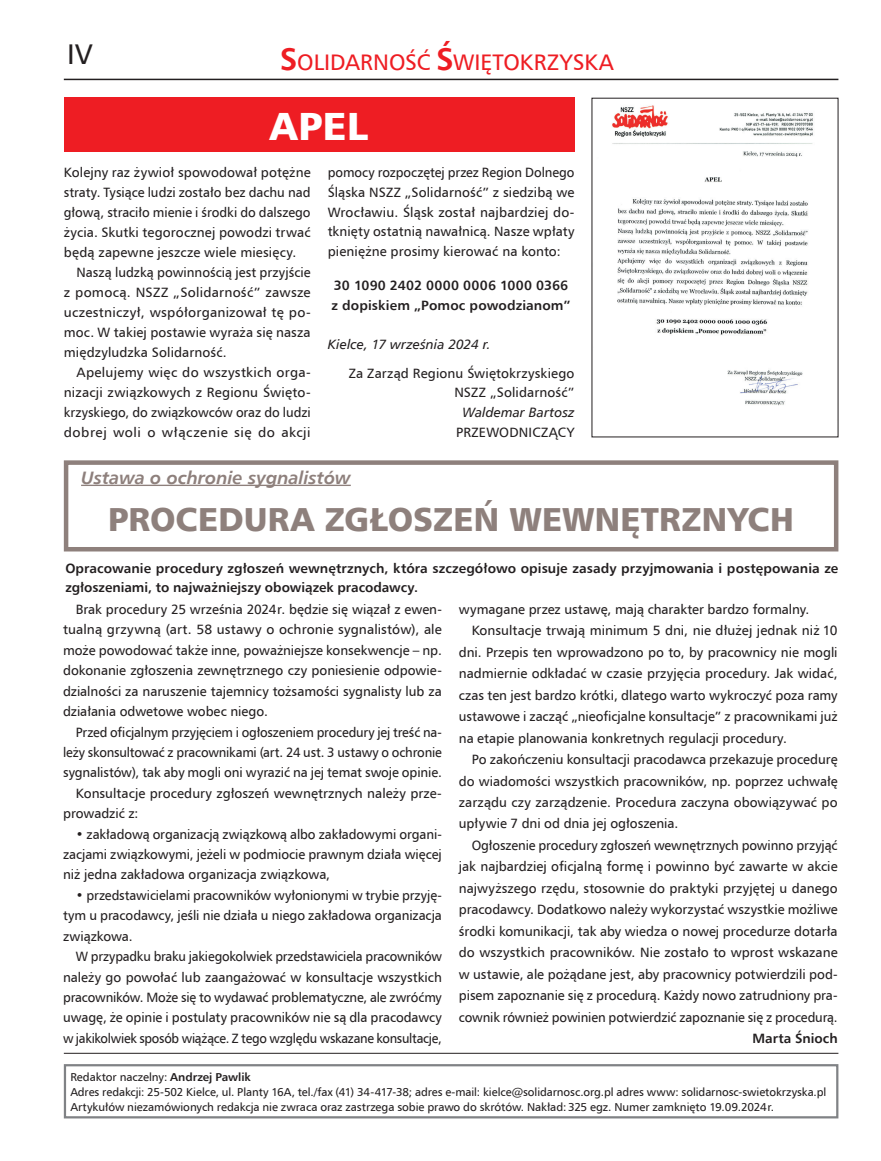
<style>
.page{position:relative;width:881px;height:1161px;background:#fff}
.page>*{position:absolute;margin:0;border:0;box-sizing:border-box;transform-origin:0 0}
.t1{font:39px "Humanist 777 BT Black B";color:#fff}
.t2{font:33px "Humanist 777 BT Black B";color:#8e807c}
.t3{font:28.5px "Humnst 777 EU";color:#231f20}
.t4{font:22.5px "Humnst 777 EU";color:#ee1d23}
.t5{font:italic 700 18px "Humnst 777 EU";letter-spacing:-.005em;color:#8e807c}
.t6{font:13.5px/20px "Humnst 777 EU";color:#231f20;text-align:justify}
.t7{font:13.5px/19.6px "Humnst 777 EU";color:#231f20;text-align:justify;scale:.96 1}
.t8{font:700 13.5px/19.6px "Humnst 777 EU";letter-spacing:.005em;color:#231f20}
.t9{font:italic 13.5px "Humnst 777 EU";letter-spacing:.005em;color:#231f20}
.t10{font:11.4px/15px "Humnst 777 EU";letter-spacing:-.005em;color:#231f20}
.s1{font-weight:700;font-size:31.5px}
.s2{font-weight:700}
</style>
<div class="page">
<hr style="left:64px;top:79px;width:774px;height:1px;background:#231f20">
<div style="left:64px;top:1064px;width:774px;height:54px;border:2px solid #808285"></div>
<hr style="left:64px;top:1053px;width:774px;height:1px;background:#231f20">
<div style="left:64px;top:98px;width:510px;height:54px;background:#ee1d23"></div>
<img style="left:612px;top:105px;width:201px;height:301px">
<hr style="left:81px;top:485px;width:269px;height:1px;background:#8e807c">
<div style="left:64px;top:460px;width:774px;height:91px;border:4px solid #8e807c"></div>
<h3 class="t3" style="left:67px;top:36px;width:27px">IV</h3>
<h3 class="t4" style="left:280px;top:48px;width:335px"><span class="s1">S</span>OLIDARNOŚĆ <span class="s1">Ś</span>WIĘTOKRZYSKA</h3>
<h1 class="t1" style="left:269px;top:101px;width:100px">APEL</h1>
<p class="t6" style="left:64px;top:162px;width:248px">Kolejny raz żywioł spowodował potężne straty. Tysiące ludzi zostało bez dachu nad głową, straciło mienie i środki do dalszego życia. Skutki tegorocznej powodzi trwać będą zapewne jeszcze wiele miesięcy.</p>
<p class="t6" style="left:64px;top:262px;width:248px;text-indent:13px">Naszą ludzką powinnością jest przyjście z pomocą. NSZZ „Solidarność” zawsze uczestniczył, współorganizował tę po&shy;moc. W takiej postawie wyraża się nasza międzyludzka Solidarność.</p>
<p class="t6" style="left:64px;top:362px;width:248px;text-indent:13px">Apelujemy więc do wszystkich orga&shy;nizacji związkowych z Regionu Święto&shy;krzyskiego, do związkowców oraz do ludzi dobrej woli o włączenie się do akcji</p>
<p class="t7" style="left:327px;top:162px;width:258px">pomocy rozpoczętej przez Region Dolnego Śląska NSZZ „Solidarność” z siedzibą we Wrocławiu. Śląsk został najbardziej do&shy;tknięty ostatnią nawałnicą. Nasze wpłaty pieniężne prosimy kierować na konto:</p>
<p class="t8" style="left:331px;top:275px;width:240px">30 1090 2402 0000 0006 1000 0366 z dopiskiem „Pomoc powodzianom”</p>
<p class="t9" style="left:327px;top:336px;width:164px">Kielce, 17 września 2024 r.</p>
<p class="t6" style="left:348px;top:363px;width:227px;text-align:right">Za Zarząd Regionu Świętokrzyskiego<br>NSZZ „Solidarność”</p>
<p class="t9" style="left:462px;top:404px;width:113px">Waldemar Bartosz</p>
<p class="t6" style="left:456px;top:422px;width:120px">PRZEWODNICZĄCY</p>
<h3 class="t5" style="left:81px;top:466px;width:271px">Ustawa o ochronie sygnalistów</h3>
<h2 class="t2" style="left:108px;top:498px;width:687px">PROCEDURA ZGŁOSZEŃ WEWNĘTRZNYCH</h2>
<p class="t8" style="left:65px;top:559px;width:774px;line-height:19px">Opracowanie procedury zgłoszeń wewnętrznych, która szczegółowo opisuje zasady przyjmowania i postępowania ze zgłoszeniami, to najważniejszy obowiązek pracodawcy.</p>
<p class="t6" style="left:63px;top:599px;width:380px;line-height:20.4px;text-indent:13px">Brak procedury 25 września 2024r. będzie się wiązał z ewen&shy;tualną grzywną (art. 58 ustawy o ochronie sygnalistów), ale może powodować także inne, poważniejsze konsekwencje – np. dokonanie zgłoszenia zewnętrznego czy poniesienie odpowie&shy;dzialności za naruszenie tajemnicy tożsamości sygnalisty lub za działania odwetowe wobec niego.</p>
<p class="t7" style="left:76px;top:722px;width:382px">Przed oficjalnym przyjęciem i ogłoszeniem procedury jej treść na-</p>
<p class="t7" style="left:63px;top:742px;width:396px">leży skonsultować z pracownikami (art. 24 ust. 3 ustawy o ochronie</p>
<p class="t6" style="left:63px;top:762px;width:380px">sygnalistów), tak aby mogli oni wyrazić na jej temat swoje opinie.</p>
<p class="t6" style="left:76px;top:783px;width:367px">Konsultacje procedury zgłoszeń wewnętrznych należy prze-</p>
<p class="t6" style="left:63px;top:803px;width:77px">prowadzić z:</p>
<p class="t6" style="left:63px;top:823px;width:380px;line-height:20.4px;text-indent:13px">• zakładową organizacją związkową albo zakładowymi organi&shy;zacjami związkowymi, jeżeli w podmiocie prawnym działa więcej niż jedna zakładowa organizacja związkowa,</p>
<p class="t6" style="left:63px;top:885px;width:380px;line-height:20.4px;text-indent:13px">• przedstawicielami pracowników wyłonionymi w trybie przyję&shy;tym u pracodawcy, jeśli nie działa u niego zakładowa organizacja związkowa.</p>
<p class="t7" style="left:63px;top:946px;width:396px;line-height:20.4px;text-indent:13px">W przypadku braku jakiegokolwiek przedstawiciela pracowników należy go powołać lub zaangażować w konsultacje wszystkich pracowników. Może się to wydawać problematyczne, ale zwróćmy uwagę, że opinie i postulaty pracowników nie są dla pracodawcy w jakikolwiek sposób wiążące. Z tego względu wskazane konsultacje,</p>
<p class="t6" style="left:458px;top:599px;width:352px">wymagane przez ustawę, mają charakter bardzo formalny.</p>
<p class="t6" style="left:471px;top:620px;width:367px">Konsultacje trwają minimum 5 dni, nie dłużej jednak niż 10</p>
<p class="t6" style="left:458px;top:642px;width:380px">dni. Przepis ten wprowadzono po to, by pracownicy nie mogli</p>
<p class="t6" style="left:458px;top:663px;width:380px">nadmiernie odkładać w czasie przyjęcia procedury. Jak widać,</p>
<p class="t6" style="left:458px;top:685px;width:380px">czas ten jest bardzo krótki, dlatego warto wykroczyć poza ramy</p>
<p class="t6" style="left:458px;top:706px;width:380px">ustawowe i zacząć „nieoficjalne konsultacje” z pracownikami już</p>
<p class="t6" style="left:458px;top:728px;width:329px">na etapie planowania konkretnych regulacji procedury.</p>
<p class="t6" style="left:471px;top:749px;width:367px">Po zakończeniu konsultacji pracodawca przekazuje procedurę</p>
<p class="t6" style="left:458px;top:771px;width:380px">do wiadomości wszystkich pracowników, np. poprzez uchwałę</p>
<p class="t6" style="left:458px;top:792px;width:380px">zarządu czy zarządzenie. Procedura zaczyna obowiązywać po</p>
<p class="t6" style="left:458px;top:813px;width:221px">upływie 7 dni od dnia jej ogłoszenia.</p>
<p class="t6" style="left:471px;top:835px;width:367px">Ogłoszenie procedury zgłoszeń wewnętrznych powinno przyjąć</p>
<p class="t6" style="left:458px;top:856px;width:380px">jak najbardziej oficjalną formę i powinno być zawarte w akcie</p>
<p class="t6" style="left:458px;top:878px;width:380px">najwyższego rzędu, stosownie do praktyki przyjętej u danego</p>
<p class="t6" style="left:458px;top:899px;width:380px">pracodawcy. Dodatkowo należy wykorzystać wszystkie możliwe</p>
<p class="t6" style="left:458px;top:921px;width:380px">środki komunikacji, tak aby wiedza o nowej procedurze dotarła</p>
<p class="t6" style="left:458px;top:942px;width:380px">do wszystkich pracowników. Nie zostało to wprost wskazane</p>
<p class="t6" style="left:458px;top:964px;width:380px">w ustawie, ale pożądane jest, aby pracownicy potwierdzili pod-</p>
<p class="t6" style="left:458px;top:985px;width:380px">pisem zapoznanie się z procedurą. Każdy nowo zatrudniony pra-</p>
<p class="t6" style="left:458px;top:1006px;width:380px">cownik również powinien potwierdzić zapoznanie się z procedurą.</p>
<p class="t8" style="left:752px;top:1028px;width:87px">Marta Śnioch</p>
<p class="t10" style="left:70px;top:1069px;width:757px">Redaktor naczelny: <span class="s2">Andrzej Pawlik<br></span>Adres redakcji: 25-502 Kielce, ul. Planty 16A, tel./fax (41) 34-417-38; adres e-mail: kielce@solidarnosc.org.pl adres www: solidarnosc-swietokrzyska.pl<br>Artykułów niezamówionych redakcja nie zwraca oraz zastrzega sobie prawo do skrótów. Nakład: 325 egz. Numer zamknięto 19.09.2024r.</p>
</div>
